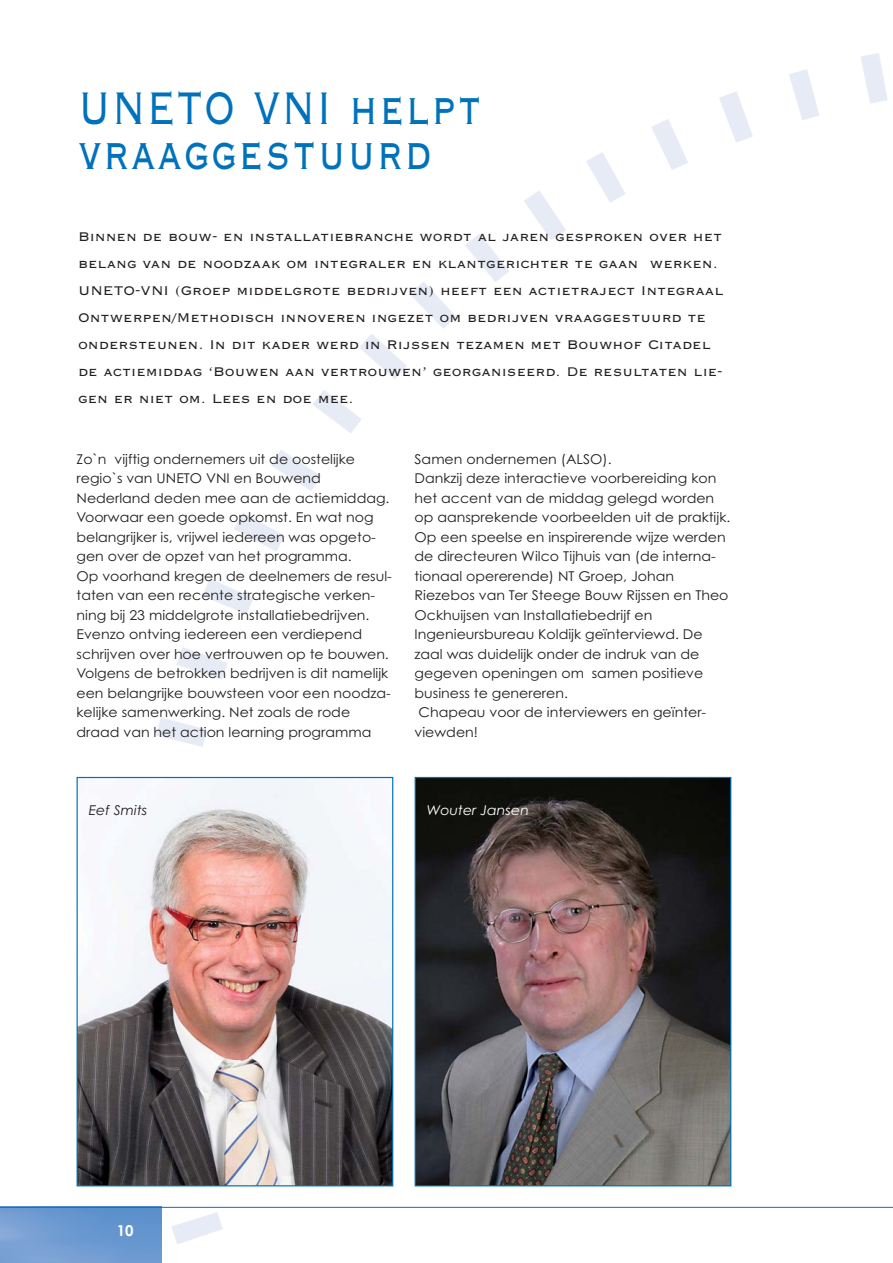
<style>
.page{position:relative;width:893px;height:1263px;background:#fff}
.page>*{position:absolute;margin:0;border:0;box-sizing:border-box;transform-origin:0 0}
.t1{font:60px/45px "Copperplate Gothic BT";letter-spacing:.03em;color:#0072bb;scale:.73 1}
.t2{font:16.5px/27px "Copperplate Gothic BT";color:#231f20}
.t3{font:700 15px "Century Gothic";color:#fff}
.t4{font:13.5px/19.5px "Century Gothic";color:#231f20;scale:1.05 1}
.t5{font:italic 13.5px "Century Gothic";color:#fff;scale:1.05 1}
.t6{font:italic 13.5px "Century Gothic";color:#231f20;scale:1.05 1}
</style>
<div class="page">
<img style="left:130px;top:53px;width:763px;height:1191px">
<img style="left:0;top:1208px;width:162px;height:55px">
<hr style="left:0;top:1207px;width:893px;height:1px;background:#0072bb">
<img style="left:79px;top:779px;width:312px;height:405px">
<div style="left:77px;top:777px;width:316px;height:409px;border:1px solid #0072bb"></div>
<img style="left:417px;top:779px;width:312px;height:405px">
<div style="left:415px;top:777px;width:316px;height:409px;border:1px solid #0072bb"></div>
<h1 class="t1" style="left:78px;top:81px;width:555px">UNETO VNI helpt vraaggestuurd</h1>
<p class="t2" style="left:78px;top:222px;width:647px">Binnen de bouw- en installatiebranche wordt al jaren gesproken over het belang van de noodzaak om integraler en klantgerichter te gaan werken.<br>UNETO-VNI (Groep middelgrote bedrijven) heeft een actietraject Integraal Ontwerpen/Methodisch innoveren ingezet om bedrijven vraaggestuurd te ondersteunen. In dit kader werd in Rijssen tezamen met Bouwhof Citadel de actiemiddag ‘Bouwen aan vertrouwen’ georganiseerd. De resultaten lie&shy;gen er niet om. Lees en doe mee.</p>
<p class="t4" style="left:77px;top:450px;width:302px">Zo`n vijftig ondernemers uit de oostelijke regio`s van UNETO VNI en Bouwend Nederland deden mee aan de actiemiddag.<br>Voorwaar een goede opkomst. En wat nog belangrijker is, vrijwel iedereen was opgeto&shy;gen over de opzet van het programma.<br>Op voorhand kregen de deelnemers de resul&shy;taten van een recente strategische verken&shy;ning bij 23 middelgrote installatiebedrijven.<br>Evenzo ontving iedereen een verdiepend schrijven over hoe vertrouwen op te bouwen.<br>Volgens de betrokken bedrijven is dit namelijk een belangrijke bouwsteen voor een noodza&shy;kelijke samenwerking. Net zoals de rode draad van het action learning programma</p>
<p class="t4" style="left:415px;top:450px;width:302px">Samen ondernemen (ALSO).<br>Dankzij deze interactieve voorbereiding kon het accent van de middag gelegd worden op aansprekende voorbeelden uit de praktijk.<br>Op een speelse en inspirerende wijze werden de directeuren Wilco Tijhuis van (de interna&shy;tionaal opererende) NT Groep, Johan Riezebos van Ter Steege Bouw Rijssen en Theo Ockhuijsen van Installatiebedrijf en Ingenieursbureau Koldijk geïnterviewd. De zaal was duidelijk onder de indruk van de gegeven openingen om samen positieve business te genereren.<br>Chapeau voor de interviewers en geïnter&shy;viewden!</p>
<p class="t6" style="left:89px;top:802px;width:57px">Eef Smits</p>
<p class="t5" style="left:427px;top:802px;width:99px">Wouter Jansen</p>
<p class="t3" style="left:117px;top:1221px;width:18px">10</p>
</div>
